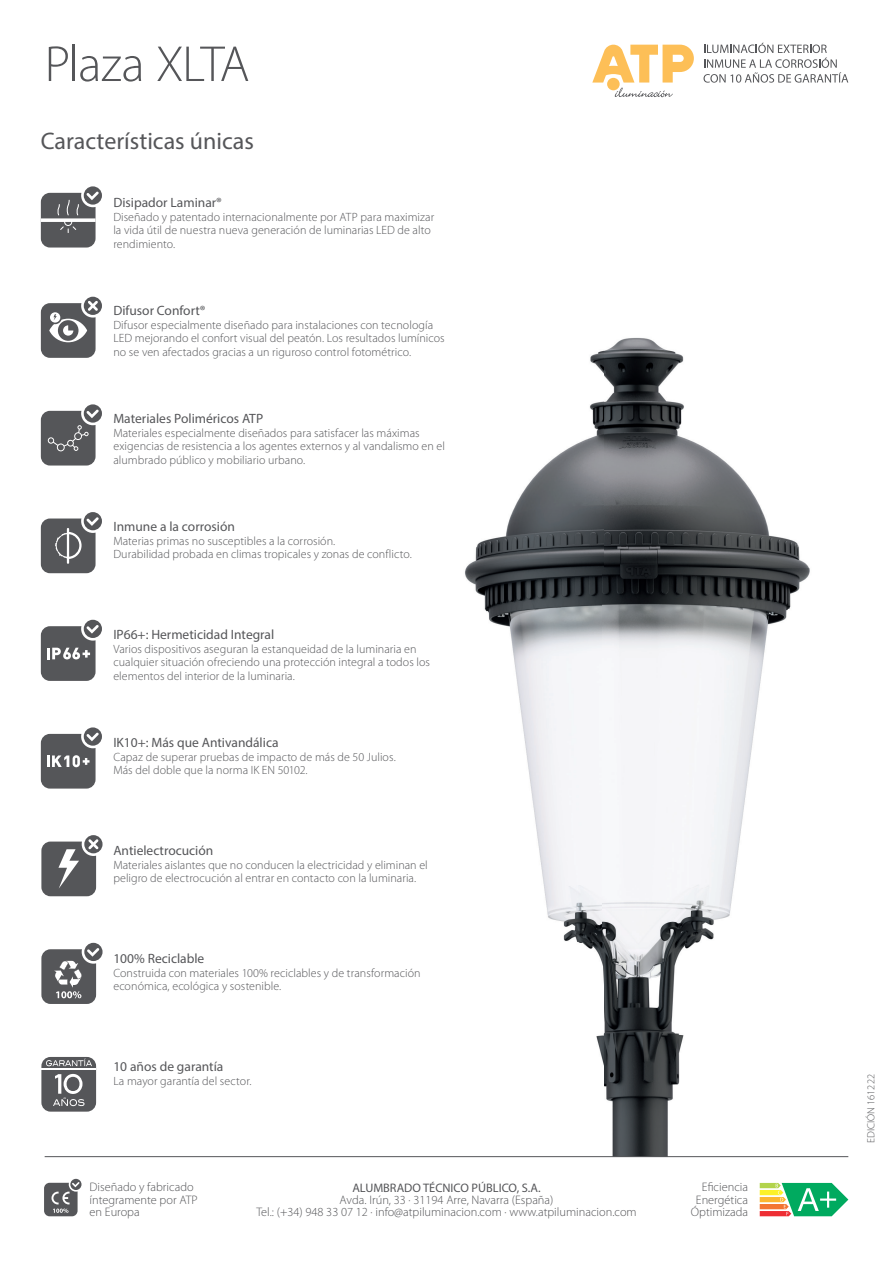
<style>
.page{position:relative;width:893px;height:1263px;background:#fff}
.page>*{position:absolute;margin:0;border:0;box-sizing:border-box;transform-origin:0 0}
.t1{font:300 51px "Myriad Pro";letter-spacing:-.025em;color:#555659}
.t2{font:24px "Myriad Pro";color:#555659}
.t3{font:13.5px "Myriad Pro";color:#555659}
.t4{font:300 12.3px/12.3px "Myriad Pro";color:#555659}
.t5{font:12.3px "Myriad Pro";color:#555659}
.t6{font:300 12px/13.5px "Myriad Pro";letter-spacing:.005em;color:#555659}
.t7{font:300 10.5px "Myriad Pro";color:#555659}
</style>
<div class="page">
<svg style="left:70px;top:1179px;width:12px;height:11px"></svg>
<svg style="left:44px;top:1182px;width:36px;height:34px"></svg>
<svg style="left:760px;top:1183px;width:88px;height:33px"></svg>
<img style="left:465px;top:337px;width:345px;height:819px">
<svg style="left:592px;top:45px;width:102px;height:52px"></svg>
<svg style="left:703px;top:43px;width:145px;height:40px"></svg>
<div style="left:84px;top:512px;width:18px;height:18px;background:#555659;border-radius:50%"></div>
<svg style="left:41px;top:517px;width:58px;height:56px"></svg>
<svg style="left:84px;top:404px;width:18px;height:19px"></svg>
<svg style="left:41px;top:409px;width:58px;height:56px"></svg>
<div style="left:84px;top:297px;width:18px;height:18px;background:#555659;border-radius:50%"></div>
<svg style="left:41px;top:301px;width:57px;height:57px"></svg>
<svg style="left:84px;top:727px;width:18px;height:19px"></svg>
<svg style="left:41px;top:732px;width:58px;height:56px"></svg>
<svg style="left:84px;top:835px;width:19px;height:18px"></svg>
<svg style="left:41px;top:839px;width:57px;height:57px"></svg>
<svg style="left:84px;top:943px;width:19px;height:18px"></svg>
<svg style="left:41px;top:948px;width:58px;height:56px"></svg>
<div style="left:41px;top:1057px;width:55px;height:55px;background:#555659;border-radius:9px"></div>
<hr style="left:41px;top:1068px;width:55px;height:1px;background:#fff">
<svg style="left:53px;top:1074px;width:32px;height:32px"></svg>
<svg style="left:46px;top:1058px;width:46px;height:8px"></svg>
<div style="left:84px;top:620px;width:18px;height:18px;background:#555659;border-radius:50%"></div>
<svg style="left:41px;top:625px;width:58px;height:56px"></svg>
<svg style="left:84px;top:186px;width:18px;height:19px"></svg>
<svg style="left:41px;top:191px;width:58px;height:57px"></svg>
<hr style="left:45px;top:1156px;width:803px;height:1px;background:#555659">
<h1 class="t1" style="left:45px;top:36px;width:206px">Plaza XLTA</h1>
<h2 class="t2" style="left:41px;top:126px;width:215px">Características únicas</h2>
<p class="t3" style="left:113px;top:194px;width:110px">Disipador Laminar®</p>
<p class="t6" style="left:113px;top:210px;width:322px">Diseñado y patentado internacionalmente por ATP para maximizar la vida útil de nuestra nueva generación de luminarias LED de alto rendimiento.</p>
<p class="t3" style="left:113px;top:302px;width:94px">Difusor Confort®</p>
<p class="t6" style="left:113px;top:318px;width:333px">Difusor especialmente diseñado para instalaciones con tecnología<br>LED mejorando el confort visual del peatón. Los resultados lumínicos no se ven afectados gracias a un riguroso control fotométrico.</p>
<p class="t3" style="left:113px;top:410px;width:151px">Materiales Poliméricos ATP</p>
<p class="t6" style="left:113px;top:426px;width:333px">Materiales especialmente diseñados para satisfacer las máximas exigencias de resistencia a los agentes externos y al vandalismo en el alumbrado público y mobiliario urbano.</p>
<p class="t3" style="left:113px;top:518px;width:123px">Inmune a la corrosión</p>
<p class="t6" style="left:113px;top:534px;width:300px">Materias primas no susceptibles a la corrosión.<br>Durabilidad probada en climas tropicales y zonas de conflicto.</p>
<p class="t3" style="left:113px;top:626px;width:162px">IP66+: Hermeticidad Integral</p>
<p class="t6" style="left:113px;top:642px;width:318px">Varios dispositivos aseguran la estanqueidad de la luminaria en cualquier situación ofreciendo una protección integral a todos los elementos del interior de la luminaria.</p>
<p class="t3" style="left:113px;top:734px;width:167px">IK10+: Más que Antivandálica</p>
<p class="t6" style="left:113px;top:750px;width:284px">Capaz de superar pruebas de impacto de más de 50 Julios.<br>Más del doble que la norma IK EN 50102.</p>
<p class="t3" style="left:113px;top:842px;width:101px">Antielectrocución</p>
<p class="t6" style="left:113px;top:858px;width:316px">Materiales aislantes que no conducen la electricidad y eliminan el peligro de electrocución al entrar en contacto con la luminaria.</p>
<p class="t3" style="left:113px;top:950px;width:92px">100% Reciclable</p>
<p class="t6" style="left:113px;top:966px;width:309px">Construida con materiales 100% reciclables y de transformación económica, ecológica y sostenible.</p>
<p class="t3" style="left:113px;top:1058px;width:112px">10 años de garantía</p>
<p class="t6" style="left:113px;top:1074px;width:140px">La mayor garantía del sector.</p>
<p class="t5" style="left:352px;top:1180px;width:190px">ALUMBRADO TÉCNICO PÚBLICO, S.A.</p>
<p class="t4" style="left:256px;top:1194px;width:382px;text-align:center">Avda. Irún, 33 · 31194 Arre, Navarra (España)<br>Tel.: (+34) 948 33 07 12 · info@atpiluminacion.com · www.atpiluminacion.com</p>
<p class="t4" style="left:90px;top:1181px;width:110px">Diseñado y fabricado íntegramente por ATP en Europa</p>
<p class="t4" style="left:691px;top:1181px;width:59px;text-align:right">Eficiencia<br>Energética<br>Óptimizada</p>
<p class="t7" style="left:865px;top:1143px;width:70px;rotate:-90deg">EDICIÓN 161222</p>
</div>
